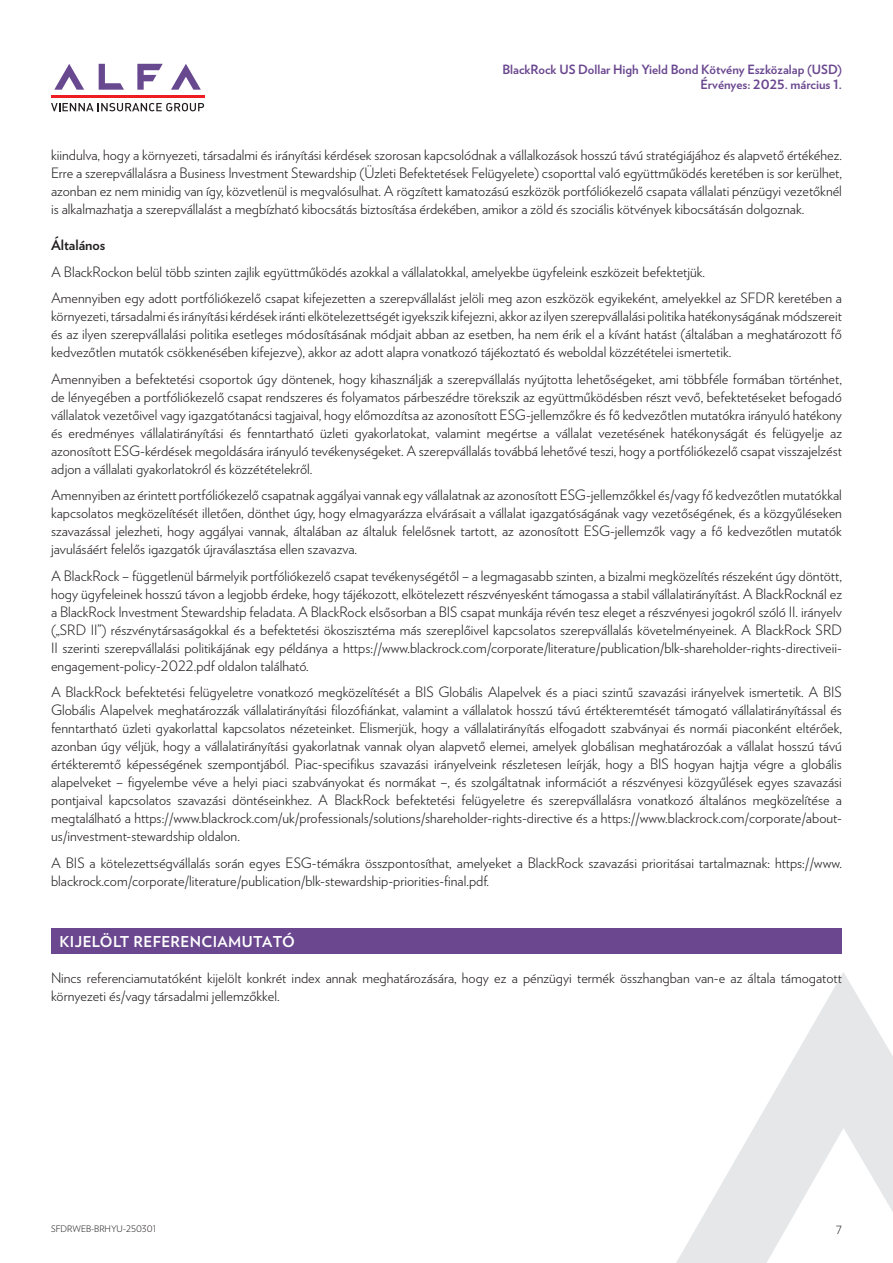
<style>
.page{position:relative;width:893px;height:1263px;background:#fff}
.page>*{position:absolute;margin:0;border:0;box-sizing:border-box;transform-origin:0 0}
.t1{font:700 15px "Verlag";letter-spacing:.025em;color:#fff}
.t2{font:300 14.25px/18px "Verlag";color:#231f20;text-align:justify}
.t3{font:700 14.25px "Verlag";color:#231f20}
.t4{font:700 12.75px/15px "Verlag";color:#6a478f;text-align:right}
.t5{font:300 11.25px "Verlag";color:#231f20}
.t6{font:300 9px "Verlag";color:#231f20}
</style>
<div class="page">
<svg style="left:171px;top:64px;width:30px;height:26px"></svg>
<svg style="left:137px;top:64px;width:26px;height:26px"></svg>
<svg style="left:99px;top:64px;width:25px;height:26px"></svg>
<svg style="left:54px;top:64px;width:30px;height:26px"></svg>
<hr style="left:51px;top:95px;width:153px;height:3px;background:#ee1d23">
<svg style="left:51px;top:103px;width:153px;height:8px"></svg>
<svg style="left:676px;top:972px;width:217px;height:291px"></svg>
<div style="left:51px;top:928px;width:791px;height:25px;background:#6a478f"></div>
<p class="t4" style="left:502px;top:61px;width:341px">BlackRock US Dollar High Yield Bond Kötvény Eszközalap (USD)<br>Érvényes: 2025. március 1.</p>
<p class="t2" style="left:51px;top:145px;width:792px">kiindulva, hogy a környezeti, társadalmi és irányítási kérdések szorosan kapcsolódnak a vállalkozások hosszú távú stratégiájához és alapvető értékéhez.<br>Erre a szerepvállalásra a Business Investment Stewardship (Üzleti Befektetések Felügyelete) csoporttal való együttműködés keretében is sor kerülhet, azonban ez nem minidig van így, közvetlenül is megvalósulhat. A rögzített kamatozású eszközök portfóliókezelő csapata vállalati pénzügyi vezetőknél is alkalmazhatja a szerepvállalást a megbízható kibocsátás biztosítása érdekében, amikor a zöld és szociális kötvények kibocsátásán dolgoznak.</p>
<p class="t3" style="left:51px;top:234px;width:56px">Általános</p>
<p class="t2" style="left:51px;top:258px;width:792px;line-height:26.5px">A BlackRockon belül több szinten zajlik együttműködés azokkal a vállalatokkal, amelyekbe ügyfeleink eszközeit befektetjük.<br>Amennyiben egy adott portfóliókezelő csapat kifejezetten a szerepvállalást jelöli meg azon eszközök egyikeként, amelyekkel az SFDR keretében a</p>
<p class="t2" style="left:51px;top:306px;width:792px">környezeti, társadalmi és irányítási kérdések iránti elkötelezettségét igyekszik kifejezni, akkor az ilyen szerepvállalási politika hatékonyságának módszereit és az ilyen szerepvállalási politika esetleges módosításának módjait abban az esetben, ha nem érik el a kívánt hatást (általában a meghatározott fő kedvezőtlen mutatók csökkenésében kifejezve), akkor az adott alapra vonatkozó tájékoztató és weboldal közzétételei ismertetik.</p>
<p class="t2" style="left:51px;top:369px;width:792px">Amennyiben a befektetési csoportok úgy döntenek, hogy kihasználják a szerepvállalás nyújtotta lehetőségeket, ami többféle formában történhet, de lényegében a portfóliókezelő csapat rendszeres és folyamatos párbeszédre törekszik az együttműködésben részt vevő, befektetéseket befogadó vállalatok vezetőivel vagy igazgatótanácsi tagjaival, hogy előmozdítsa az azonosított ESG-jellemzőkre és fő kedvezőtlen mutatókra irányuló hatékony és eredményes vállalatirányítási és fenntartható üzleti gyakorlatokat, valamint megértse a vállalat vezetésének hatékonyságát és felügyelje az azonosított ESG-kérdések megoldására irányuló tevékenységeket. A szerepvállalás továbbá lehetővé teszi, hogy a portfóliókezelő csapat visszajelzést adjon a vállalati gyakorlatokról és közzétételekről.</p>
<p class="t2" style="left:51px;top:485px;width:792px">Amennyiben az érintett portfóliókezelő csapatnak aggályai vannak egy vállalatnak az azonosított ESG-jellemzőkkel és/vagy fő kedvezőtlen mutatókkal kapcsolatos megközelítését illetően, dönthet úgy, hogy elmagyarázza elvárásait a vállalat igazgatóságának vagy vezetőségének, és a közgyűléseken szavazással jelezheti, hogy aggályai vannak, általában az általuk felelősnek tartott, az azonosított ESG-jellemzők vagy a fő kedvezőtlen mutatók javulásáért felelős igazgatók újraválasztása ellen szavazva.</p>
<p class="t2" style="left:51px;top:566px;width:792px">A BlackRock – függetlenül bármelyik portfóliókezelő csapat tevékenységétől – a legmagasabb szinten, a bizalmi megközelítés részeként úgy döntött, hogy ügyfeleinek hosszú távon a legjobb érdeke, hogy tájékozott, elkötelezett részvényesként támogassa a stabil vállalatirányítást. A BlackRocknál ez a BlackRock Investment Stewardship feladata. A BlackRock elsősorban a BIS csapat munkája révén tesz eleget a részvényesi jogokról szóló II. irányelv („SRD II”) részvénytársaságokkal és a befektetési ökoszisztéma más szereplőivel kapcsolatos szerepvállalás követelményeinek. A BlackRock SRD II szerinti szerepvállalási politikájának egy példánya a https://www.blackrock.com/corporate/literature/publication/blk-shareholder-rights-directiveii&shy;engagement-policy-2022.pdf oldalon található.</p>
<p class="t2" style="left:51px;top:682px;width:792px">A BlackRock befektetési felügyeletre vonatkozó megközelítését a BIS Globális Alapelvek és a piaci szintű szavazási irányelvek ismertetik. A BIS Globális Alapelvek meghatározzák vállalatirányítási filozófiánkat, valamint a vállalatok hosszú távú értékteremtését támogató vállalatirányítással és fenntartható üzleti gyakorlattal kapcsolatos nézeteinket. Elismerjük, hogy a vállalatirányítás elfogadott szabványai és normái piaconként eltérőek, azonban úgy véljük, hogy a vállalatirányítási gyakorlatnak vannak olyan alapvető elemei, amelyek globálisan meghatározóak a vállalat hosszú távú értékteremtő képességének szempontjából. Piac-specifikus szavazási irányelveink részletesen leírják, hogy a BIS hogyan hajtja végre a globális alapelveket – figyelembe véve a helyi piaci szabványokat és normákat –, és szolgáltatnak információt a részvényesi közgyűlések egyes szavazási pontjaival kapcsolatos szavazási döntéseinkhez. A BlackRock befektetési felügyeletre és szerepvállalásra vonatkozó általános megközelítése a megtalálható a https://www.blackrock.com/uk/professionals/solutions/shareholder-rights-directive és a https://www.blackrock.com/corporate/about&shy;us/investment-stewardship oldalon.</p>
<p class="t2" style="left:51px;top:853px;width:792px">A BIS a kötelezettségvállalás során egyes ESG-témákra összpontosíthat, amelyeket a BlackRock szavazási prioritásai tartalmaznak: https://www. blackrock.com/corporate/literature/publication/blk-stewardship-priorities-final.pdf.</p>
<p class="t1" style="left:60px;top:929px;width:237px">KIJELÖLT REFERENCIAMUTATÓ</p>
<p class="t2" style="left:51px;top:968px;width:792px">Nincs referenciamutatóként kijelölt konkrét index annak meghatározására, hogy ez a pénzügyi termék összhangban van-e az általa támogatott környezeti és/vagy társadalmi jellemzőkkel.</p>
<p class="t6" style="left:51px;top:1222px;width:107px">SFDRWEB-BRHYU-250301</p>
<p class="t5" style="left:836px;top:1221px;width:7px">7</p>
</div>
